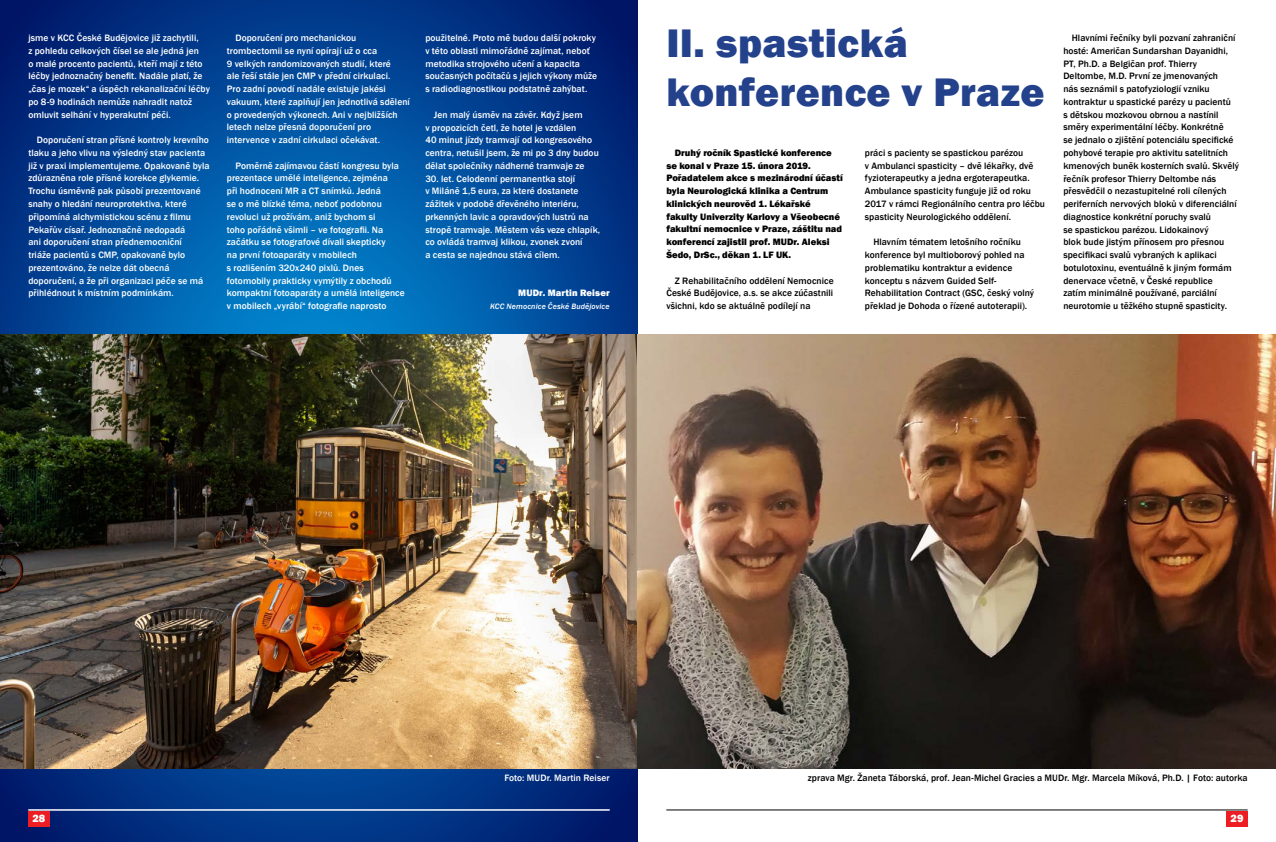
<style>
.page{position:relative;width:1276px;height:842px;background:#fff}
.page>*{position:absolute;margin:0;border:0;box-sizing:border-box;transform-origin:0 0}
.t1{font:800 41px/49.2px "Franklin Gothic";letter-spacing:.01em;color:#24428c}
.t2{font:800 11px "Franklin Gothic";color:#fff}
.t3{font:500 9.5px/12.8px "Franklin Gothic";letter-spacing:.005em;color:#fff}
.t4{font:500 9.5px/12.8px "Franklin Gothic";letter-spacing:.005em;color:#000}
.t5{font:800 9.5px/12.8px "Franklin Gothic";color:#000}
.t6{font:800 9.5px "Franklin Gothic";letter-spacing:.015em;color:#fff}
.t7{font:italic 500 8px "Franklin Gothic";letter-spacing:.01em;color:#fff}
</style>
<div class="page">
<hr style="left:666px;top:809px;width:581px;height:1px;background:#000">
<div style="left:1226px;top:811px;width:21px;height:15px;background:#ed1d24"></div>
<svg style="left:0;top:0;width:638px;height:842px;background:#014494"></svg>
<div style="left:28px;top:811px;width:22px;height:15px;background:#ed1d24"></div>
<hr style="left:28px;top:809px;width:581px;height:1px;background:#fff">
<img style="left:0;top:334px;width:1276px;height:434px">
<p class="t3" style="left:28px;top:32px;width:183px">jsme v KCC České Budějovice již zachytili,<br>z pohledu celkových čísel se ale jedná jen<br>o malé procento pacientů, kteří mají z této léčby jednoznačný benefit. Nadále platí, že „čas je mozek“ a úspěch rekanalizační léčby po 8-9 hodinách nemůže nahradit natož omluvit selhání v hyperakutní péči.</p>
<p class="t3" style="left:28px;top:134px;width:183px;text-indent:9px">Doporučení stran přísné kontroly krevního tlaku a jeho vlivu na výsledný stav pacienta již v praxi implementujeme. Opakovaně byla zdůrazněna role přísné korekce glykemie.<br>Trochu úsměvně pak působí prezentované snahy o hledání neuroprotektiva, které připomíná alchymistickou scénu z filmu Pekařův císař. Jednoznačně nedopadá<br>ani doporučení stran přednemocniční<br>triáže pacientů s CMP, opakovaně bylo prezentováno, že nelze dát obecná doporučení, a že při organizaci péče se má přihlédnout k místním podmínkám.</p>
<p class="t3" style="left:227px;top:32px;width:184px;text-indent:9px">Doporučení pro mechanickou trombectomii se nyní opírají už o cca<br>9 velkých randomizovaných studií, které<br>ale řeší stále jen CMP v přední cirkulaci.<br>Pro zadní povodí nadále existuje jakési vakuum, které zaplňují jen jednotlivá sdělení o provedených výkonech. Ani v nejbližších letech nelze přesná doporučení pro intervence v zadní cirkulaci očekávat.</p>
<p class="t3" style="left:227px;top:159px;width:179px;text-indent:9px">Poměrně zajímavou částí kongresu byla prezentace umělé inteligence, zejména<br>při hodnocení MR a CT snímků. Jedná<br>se o mě blízké téma, neboť podobnou revoluci už prožívám, aniž bychom si<br>toho pořádně všimli – ve fotografii. Na začátku se fotografové dívali skepticky<br>na první fotoaparáty v mobilech<br>s rozlišením 320x240 pixlů. Dnes fotomobily prakticky vymýtily z obchodů kompaktní fotoaparáty a umělá inteligence v mobilech „vyrábí“ fotografie naprosto</p>
<p class="t3" style="left:425px;top:32px;width:173px">použitelné. Proto mě budou další pokroky v této oblasti mimořádně zajímat, neboť metodika strojového učení a kapacita současných počítačů s jejich výkony může s radiodiagnostikou podstatně zahýbat.</p>
<p class="t3" style="left:425px;top:108px;width:175px;text-indent:9px">Jen malý úsměv na závěr. Když jsem<br>v propozicích četl, že hotel je vzdálen<br>40 minut jízdy tramvají od kongresového centra, netušil jsem, že mi po 3 dny budou dělat společníky nádherné tramvaje ze</p>
<p class="t3" style="left:425px;top:172px;width:176px">30. let. Celodenní permanentka stojí<br>v Miláně 1,5 eura, za které dostanete zážitek v podobě dřevěného interiéru, prkenných lavic a opravdových lustrů na stropě tramvaje. Městem vás veze chlapík, co ovládá tramvaj klikou, zvonek zvoní<br>a cesta se najednou stává cílem.</p>
<p class="t6" style="left:518px;top:287px;width:93px">MUDr. Martin Reiser</p>
<p class="t7" style="left:490px;top:301px;width:121px">KCC Nemocnice České Budějovice</p>
<h1 class="t1" style="left:666px;top:19px;width:380px">II. spastická konference v Praze</h1>
<p class="t5" style="left:666px;top:146px;width:178px;text-indent:9px">Druhý ročník Spastické konference se konal v Praze 15. února 2019.<br>Pořadatelem akce s mezinárodní účastí byla Neurologická klinika a Centrum klinických neurověd 1. Lékařské fakulty Univerzity Karlovy a Všeobecné fakultní nemocnice v Praze, záštitu nad konferencí zajistil prof. MUDr. Aleksi Šedo, DrSc., děkan 1. LF UK.</p>
<p class="t4" style="left:666px;top:274px;width:169px;text-align:justify;text-indent:9px">Z Rehabilitačního oddělení Nemocnice České Budějovice, a.s. se akce zúčastnili všichni, kdo se aktuálně podílejí na</p>
<p class="t4" style="left:865px;top:146px;width:182px">práci s pacienty se spastickou parézou<br>v Ambulanci spasticity – dvě lékařky, dvě fyzioterapeutky a jedna ergoterapeutka.<br>Ambulance spasticity funguje již od roku 2017 v rámci Regionálního centra pro léčbu spasticity Neurologického oddělení.</p>
<p class="t4" style="left:865px;top:236px;width:171px;text-indent:9px">Hlavním tématem letošního ročníku konference byl multioborový pohled na problematiku kontraktur a evidence konceptu s názvem Guided Self-Rehabilitation Contract (GSC, český volný překlad je Dohoda o řízené autoterapii).</p>
<p class="t4" style="left:1063px;top:32px;width:177px;text-indent:9px">Hlavními řečníky byli pozvaní zahraniční hosté: Američan Sundarshan Dayanidhi, PT, Ph.D. a Belgičan prof. Thierry Deltombe, M.D. První ze jmenovaných<br>nás seznámil s patofyziologií vzniku kontraktur u spastické parézy u pacientů<br>s dětskou mozkovou obrnou a nastínil směry experimentální léčby. Konkrétně<br>se jednalo o zjištění potenciálu specifické pohybové terapie pro aktivitu satelitních kmenových buněk kosterních svalů. Skvělý řečník profesor Thierry Deltombe nás přesvědčil o nezastupitelné roli cílených periferních nervových bloků v diferenciální diagnostice konkrétní poruchy svalů<br>se spastickou parézou. Lidokainový<br>blok bude jistým přínosem pro přesnou specifikaci svalů vybraných k aplikaci botulotoxinu, eventuálně k jiným formám denervace včetně, v České republice<br>zatím minimálně používané, parciální neurotomie u těžkého stupně spasticity.</p>
<p class="t3" style="left:504px;top:771px;width:107px">Foto: MUDr. Martin Reiser</p>
<p class="t4" style="left:808px;top:771px;width:441px">zprava Mgr. Žaneta Táborská, prof. Jean-Michel Gracies a MUDr. Mgr. Marcela Míková, Ph.D. | Foto: autorka</p>
<p class="t2" style="left:33px;top:811px;width:14px">28</p>
<p class="t2" style="left:1230px;top:811px;width:14px">29</p>
</div>
